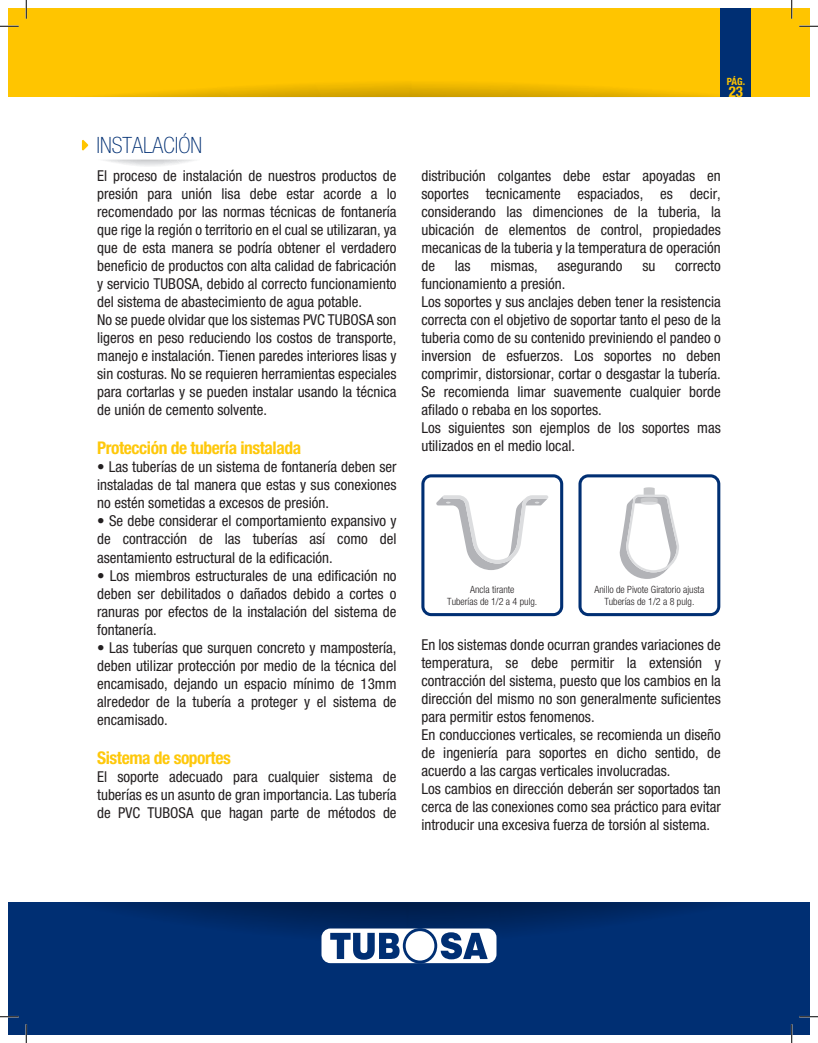
<style>
.page{position:relative;width:818px;height:1043px;background:#fff}
.page>*{position:absolute;margin:0;border:0;box-sizing:border-box;transform-origin:0 0}
.t1{font:100 condensed 22.5px "Helvetica Neue LT Std";color:#002f73}
.t2{font:700 condensed 17.5px "Helvetica Neue LT Std";letter-spacing:-.025em;color:#fec80b}
.t3{font:condensed 15px/18px "Helvetica Neue LT Std";color:#231f20;text-align:justify}
.t4{font:700 condensed 15px "Helvetica Neue LT Std";color:#ffc500}
.t5{font:300 condensed 10px/12px "Helvetica Neue LT Std";color:#231f20;text-align:center}
.t6{font:700 condensed 10px "Helvetica Neue LT Std";color:#ffc500}
</style>
<div class="page">
<div style="left:26px;top:9px;width:783px;height:88px;background:#ffc500"></div>
<div style="left:9px;top:9px;width:17px;height:88px;background:#ffc500"></div>
<div style="left:720px;top:9px;width:31px;height:88px;background:#002f73"></div>
<div style="left:26px;top:901px;width:783px;height:133px;background:#002f73"></div>
<div style="left:9px;top:901px;width:17px;height:133px;background:#002f73"></div>
<img style="left:104px;top:902px;width:608px;height:41px">
<div style="left:321px;top:928px;width:175px;height:35px;background:#fff;border-radius:9px"></div>
<svg style="left:330px;top:928px;width:157px;height:35px"></svg>
<div style="left:405px;top:931px;width:29px;height:29px;background:#fff;border-radius:50%"></div>
<svg style="left:82px;top:140px;width:6px;height:11px"></svg>
<svg style="left:103px;top:160px;width:91px;height:6px"></svg>
<svg style="left:421px;top:474px;width:142px;height:142px"></svg>
<svg style="left:578px;top:474px;width:142px;height:142px"></svg>
<svg style="left:0;top:25px;width:19px;height:2px"></svg>
<svg style="left:799px;top:25px;width:19px;height:2px"></svg>
<svg style="left:0;top:1015px;width:19px;height:2px"></svg>
<svg style="left:799px;top:1015px;width:19px;height:2px"></svg>
<svg style="left:25px;top:0;width:2px;height:19px"></svg>
<svg style="left:25px;top:1024px;width:2px;height:18px"></svg>
<svg style="left:790px;top:0;width:2px;height:19px"></svg>
<svg style="left:790px;top:1024px;width:2px;height:18px"></svg>
<p class="t1" style="left:96px;top:132px;width:107px">INSTALACIÓN</p>
<p class="t3" style="left:97px;top:167px;width:301px;text-align:left">El proceso de instalación de nuestros productos de presión para unión lisa debe estar acorde a lo recomendado por las normas técnicas de fontanería que rige la región o territorio en el cual se utilizaran, ya que de esta manera se podría obtener el verdadero beneficio de productos con alta calidad de fabricación y servicio TUBOSA, debido al correcto funcionamiento del sistema de abastecimiento de agua potable.<br>No se puede olvidar que los sistemas PVC TUBOSA son ligeros en peso reduciendo los costos de transporte, manejo e instalación. Tienen paredes interiores lisas y sin costuras. No se requieren herramientas especiales para cortarlas y se pueden instalar usando la técnica de unión de cemento solvente.</p>
<p class="t2" style="left:97px;top:437px;width:205px">Protección de tubería instalada</p>
<p class="t3" style="left:97px;top:458px;width:301px">• Las tuberías de un sistema de fontanería deben ser instaladas de tal manera que estas y sus conexiones no estén sometidas a excesos de presión.</p>
<p class="t3" style="left:97px;top:512px;width:301px">• Se debe considerar el comportamiento expansivo y de contracción de las tuberías así como del asentamiento estructural de la edificación.</p>
<p class="t3" style="left:97px;top:566px;width:301px">• Los miembros estructurales de una edificación no deben ser debilitados o dañados debido a cortes o ranuras por efectos de la instalación del sistema de fontanería.</p>
<p class="t3" style="left:97px;top:638px;width:301px">• Las tuberías que surquen concreto y mampostería, deben utilizar protección por medio de la técnica del encamisado, dejando un espacio mínimo de 13mm alrededor de la tubería a proteger y el sistema de encamisado.</p>
<p class="t2" style="left:97px;top:746px;width:135px">Sistema de soportes</p>
<p class="t3" style="left:97px;top:767px;width:301px">El soporte adecuado para cualquier sistema de tuberías es un asunto de gran importancia. Las tubería de PVC TUBOSA que hagan parte de métodos de</p>
<p class="t6" style="left:727px;top:75px;width:20px">PÁG.</p>
<p class="t4" style="left:728px;top:83px;width:16px">23</p>
<p class="t3" style="left:421px;top:167px;width:301px">distribución colgantes debe estar apoyadas en soportes tecnicamente espaciados, es decir, considerando las dimenciones de la tuberia, la ubicación de elementos de control, propiedades mecanicas de la tuberia y la temperatura de operación de</p>
<p class="t3" style="left:455px;top:257px;width:17px">las</p>
<p class="t3" style="left:490px;top:257px;width:49px">mismas,</p>
<p class="t3" style="left:557px;top:257px;width:66px">asegurando</p>
<p class="t3" style="left:642px;top:257px;width:15px">su</p>
<p class="t3" style="left:675px;top:257px;width:47px">correcto</p>
<p class="t3" style="left:421px;top:275px;width:301px;text-align:left">funcionamiento a presión.<br>Los soportes y sus anclajes deben tener la resistencia correcta con el objetivo de soportar tanto el peso de la tuberia como de su contenido previniendo el pandeo o inversion de esfuerzos. Los soportes no deben comprimir, distorsionar, cortar o desgastar la tubería.<br>Se recomienda limar suavemente cualquier borde afilado o rebaba en los soportes.<br>Los siguientes son ejemplos de los soportes mas utilizados en el medio local.</p>
<p class="t5" style="left:447px;top:583px;width:92px">Ancla tirante<br>Tuberías de 1/2 a 4 pulg.</p>
<p class="t5" style="left:594px;top:583px;width:111px">Anillo de Pivote Giratorio ajusta<br>Tuberías de 1/2 a 8 pulg.</p>
<p class="t3" style="left:421px;top:635px;width:301px;text-align:left">En los sistemas donde ocurran grandes variaciones de temperatura, se debe permitir la extensión y contracción del sistema, puesto que los cambios en la dirección del mismo no son generalmente suficientes para permitir estos fenomenos.<br>En conducciones verticales, se recomienda un diseño de ingeniería para soportes en dicho sentido, de acuerdo a las cargas verticales involucradas.<br>Los cambios en dirección deberán ser soportados tan cerca de las conexiones como sea práctico para evitar introducir una excesiva fuerza de torsión al sistema.</p>
</div>
